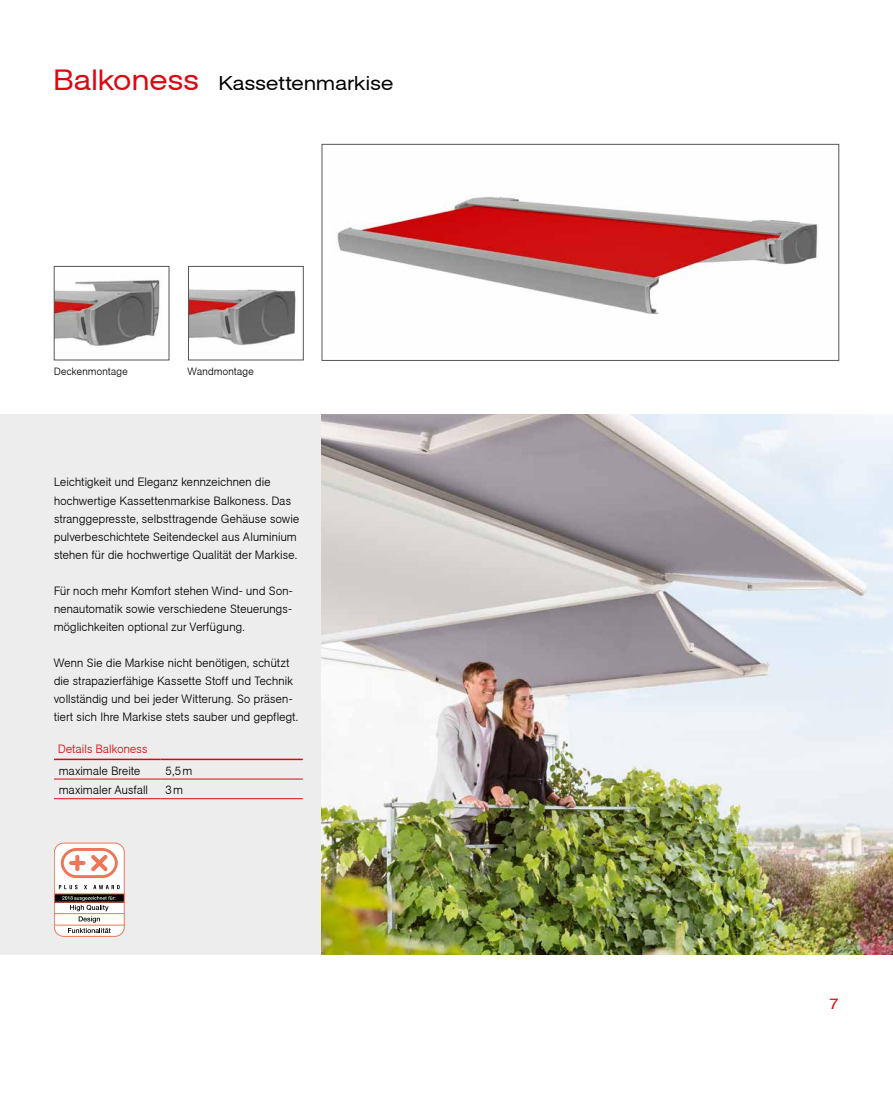
<style>
.page{position:relative;width:893px;height:1106px;background:#fff}
.page>*{position:absolute;margin:0;border:0;box-sizing:border-box;transform-origin:0 0}
.t1{font:19.5px "Agba Extended Normal";letter-spacing:.025em;color:#000}
.t2{font:15px "Agba Extended Normal";color:#db0812}
.t3{font:700 12px/18px "Agba Small";letter-spacing:.01em;color:#000}
.t4{font:700 12px "Agba Small";letter-spacing:.01em;color:#db0812}
.t5{font:700 10.5px "Agba Small";letter-spacing:.015em;color:#000}
.s1{font-size:28.5px;color:#db0812}
</style>
<div class="page">
<div style="left:0;top:414px;width:893px;height:540px;background:#ededed"></div>
<hr style="left:54px;top:798px;width:106px;height:1px;background:#db0812">
<hr style="left:160px;top:798px;width:143px;height:1px;background:#db0812">
<hr style="left:54px;top:758px;width:106px;height:2px;background:#db0812">
<hr style="left:160px;top:758px;width:143px;height:2px;background:#db0812">
<hr style="left:54px;top:778px;width:106px;height:1px;background:#db0812">
<hr style="left:160px;top:778px;width:143px;height:1px;background:#db0812">
<div style="left:54px;top:843px;width:70px;height:93px;background:#fff;border-radius:9px"></div>
<div style="left:54px;top:842px;width:71px;height:94px;border:1px solid #ee7656;border-radius:9px"></div>
<svg style="left:59px;top:884px;width:19px;height:5px"></svg>
<svg style="left:84px;top:884px;width:3px;height:5px"></svg>
<svg style="left:93px;top:885px;width:27px;height:4px"></svg>
<svg style="left:61px;top:848px;width:57px;height:30px"></svg>
<hr style="left:54px;top:913px;width:70px;height:1px;background:#ee7656">
<div style="left:54px;top:893px;width:70px;height:9px;background:#000"></div>
<div style="left:54px;top:893px;width:71px;height:9px;border:1px solid #ee7656"></div>
<hr style="left:54px;top:924px;width:70px;height:1px;background:#ee7656">
<svg style="left:68px;top:928px;width:43px;height:5px"></svg>
<svg style="left:62px;top:896px;width:54px;height:26px"></svg>
<img style="left:322px;top:414px;width:571px;height:540px">
<img style="left:337px;top:196px;width:481px;height:119px">
<div style="left:322px;top:144px;width:517px;height:216px;border:1px solid #575756"></div>
<img style="left:56px;top:280px;width:105px;height:66px">
<div style="left:54px;top:266px;width:115px;height:94px;border:1px solid #575756"></div>
<img style="left:190px;top:289px;width:106px;height:57px">
<div style="left:188px;top:266px;width:115px;height:94px;border:1px solid #575756"></div>
<h1 class="t1" style="left:54px;top:72px;width:341px"><span class="s1">Balkoness</span> Kassettenmarkise</h1>
<p class="t5" style="left:54px;top:365px;width:75px">Deckenmontage</p>
<p class="t5" style="left:188px;top:365px;width:67px">Wandmontage</p>
<p class="t3" style="left:54px;top:473px;width:247px">Leichtigkeit und Eleganz kennzeichnen die hochwertige Kassettenmarkise Balkoness. Das stranggepresste, selbsttragende Gehäuse sowie pulverbeschichtete Seitendeckel aus Aluminium stehen für die hochwertige Qualität der Markise.</p>
<p class="t3" style="left:54px;top:581px;width:240px;text-align:justify">Für noch mehr Komfort stehen Wind- und Son&shy;nenautomatik sowie verschiedene Steuerungs&shy;möglichkeiten optional zur Verfügung.</p>
<p class="t3" style="left:54px;top:653px;width:246px">Wenn Sie die Markise nicht benötigen, schützt die strapazierfähige Kassette Stoff und Technik vollständig und bei jeder Witterung. So präsen&shy;tiert sich Ihre Markise stets sauber und gepflegt.</p>
<p class="t4" style="left:58px;top:742px;width:91px">Details Balkoness</p>
<p class="t3" style="left:59px;top:761px;width:83px">maximale Breite</p>
<p class="t3" style="left:165px;top:761px;width:28px">5,5m</p>
<p class="t3" style="left:59px;top:781px;width:90px">maximaler Ausfall</p>
<p class="t3" style="left:165px;top:781px;width:19px">3m</p>
<p class="t2" style="left:830px;top:994px;width:11px">7</p>
</div>
